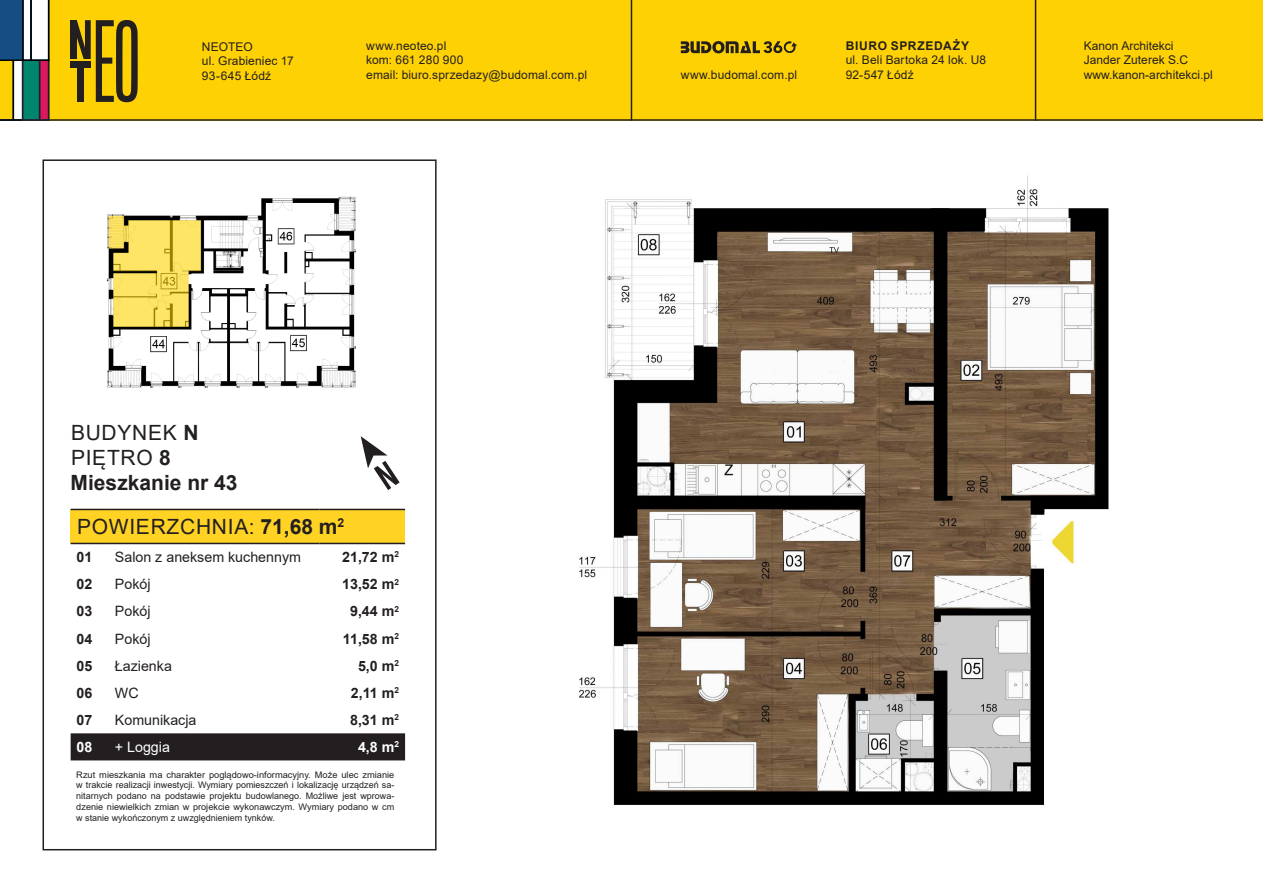
<style>
.page{position:relative;width:1263px;height:893px;background:#fff}
.page>*{position:absolute;margin:0;border:0;box-sizing:border-box;transform-origin:0 0}
.t1{font:700 21px/25.2px "Arial";color:#231f20}
.t2{font:21px "Arial";letter-spacing:.035em;color:#231f20}
.t3{font:700 14.25px "Arial";color:#231f20}
.t4{font:14.25px "Arial";color:#231f20}
.t5{font:700 14.25px "Arial";color:#fff}
.t6{font:14.25px "Arial";color:#fff}
.t7{font:12px/14.4px "Arial";letter-spacing:.01em;color:#231f20}
.t8{font:9px/10.8px "Arial";color:#231f20;text-align:justify}
.s1{font-weight:700}
.s2{font-weight:400}
</style>
<div class="page">
<div style="left:43px;top:159px;width:394px;height:691px;border:2px solid #231f20"></div>
<img style="left:106px;top:196px;width:250px;height:192px">
<img style="left:579px;top:175px;width:530px;height:630px">
<div style="left:71px;top:509px;width:334px;height:34px;background:#ffd224"></div>
<svg style="left:71px;top:544px;width:334px;height:1px"></svg>
<div style="left:71px;top:733px;width:334px;height:27px;background:#231f20"></div>
<hr style="left:71px;top:509px;width:38px;height:1px;background:#231f20">
<hr style="left:109px;top:509px;width:210px;height:1px;background:#231f20">
<hr style="left:319px;top:509px;width:86px;height:1px;background:#231f20">
<hr style="left:71px;top:543px;width:38px;height:1px;background:#231f20">
<hr style="left:109px;top:543px;width:210px;height:1px;background:#231f20">
<hr style="left:319px;top:543px;width:86px;height:1px;background:#231f20">
<svg style="left:361px;top:436px;width:39px;height:54px"></svg>
<div style="left:49px;top:0;width:1214px;height:121px;background:#fed105"></div>
<hr style="left:631px;top:0;width:1px;height:121px;background:#231f20">
<hr style="left:1035px;top:0;width:1px;height:121px;background:#231f20">
<svg style="left:681px;top:41px;width:116px;height:13px;background:#917812"></svg>
<svg style="left:0;top:0;width:49px;height:121px"></svg>
<svg style="left:70px;top:20px;width:68px;height:82px;background:#9c8111"></svg>
<div style="left:77px;top:66px;width:6px;height:36px;background:#231f20"></div>
<div style="left:70px;top:61px;width:21px;height:6px;background:#231f20"></div>
<div style="left:70px;top:20px;width:6px;height:39px;background:#231f20"></div>
<p class="t7" style="left:202px;top:40px;width:93px">NEOTEO<br>ul. Grabieniec 17<br>93-645 Łódź</p>
<p class="t7" style="left:366px;top:38px;width:99px">www.neoteo.pl kom: 661 280 900</p>
<p class="t7" style="left:366px;top:67px;width:222px">email: biuro.sprzedazy@budomal.com.pl</p>
<p class="t7" style="left:846px;top:38px;width:142px"><span class="s1">BIURO SPRZEDAŻY<br></span>ul. Beli Bartoka 24 lok. U8<br>92-547 Łódź</p>
<p class="t7" style="left:1084px;top:38px;width:106px">Kanon Architekci<br>Jander Zuterek S.C</p>
<p class="t7" style="left:681px;top:68px;width:118px">www.budomal.com.pl</p>
<p class="t7" style="left:1084px;top:67px;width:130px">www.kanon-architekci.pl</p>
<p class="t1" style="left:71px;top:420px;width:168px"><span class="s2">BUDYNEK</span> N<br><span class="s2">PIĘTRO</span> 8<br>Mieszkanie nr 43</p>
<p class="t2" style="left:77px;top:512px;width:269px">POWIERZCHNIA: <span class="s1">71,68 m</span><sup>2</sup></p>
<p class="t3" style="left:77px;top:547px;width:17px">01</p>
<p class="t4" style="left:115px;top:547px;width:188px">Salon z aneksem kuchennym</p>
<p class="t3" style="left:342px;top:547px;width:58px">21,72 m<sup>2</sup></p>
<p class="t3" style="left:77px;top:574px;width:17px">02</p>
<p class="t4" style="left:115px;top:574px;width:37px">Pokój</p>
<p class="t3" style="left:342px;top:574px;width:58px">13,52 m<sup>2</sup></p>
<p class="t3" style="left:77px;top:601px;width:17px">03</p>
<p class="t4" style="left:115px;top:602px;width:37px">Pokój</p>
<p class="t3" style="left:350px;top:601px;width:50px">9,44 m<sup>2</sup></p>
<p class="t3" style="left:77px;top:628px;width:17px">04</p>
<p class="t4" style="left:115px;top:629px;width:37px">Pokój</p>
<p class="t3" style="left:343px;top:628px;width:58px">11,58 m<sup>2</sup></p>
<p class="t3" style="left:77px;top:656px;width:17px">05</p>
<p class="t4" style="left:115px;top:656px;width:59px">Łazienka</p>
<p class="t3" style="left:358px;top:656px;width:43px">5,0 m<sup>2</sup></p>
<p class="t3" style="left:77px;top:683px;width:17px">06</p>
<p class="t4" style="left:115px;top:683px;width:25px">WC</p>
<p class="t3" style="left:351px;top:683px;width:50px">2,11 m<sup>2</sup></p>
<p class="t3" style="left:77px;top:710px;width:17px">07</p>
<p class="t4" style="left:115px;top:710px;width:83px">Komunikacja</p>
<p class="t3" style="left:350px;top:710px;width:50px">8,31 m<sup>2</sup></p>
<p class="t5" style="left:77px;top:737px;width:17px">08</p>
<p class="t6" style="left:115px;top:737px;width:57px">+ Loggia</p>
<p class="t5" style="left:358px;top:737px;width:43px">4,8 m<sup>2</sup></p>
<p class="t8" style="left:76px;top:769px;width:320px">Rzut mieszkania ma charakter poglądowo-informacyjny. Może ulec zmianie w trakcie realizacji inwestycji. Wymiary pomieszczeń i lokalizację urządzeń sa&shy;nitarnych podano na podstawie projektu budowlanego. Możliwe jest wprowa&shy;dzenie niewielkich zmian w projekcie wykonawczym. Wymiary podano w cm w stanie wykończonym z uwzględnieniem tynków.</p>
</div>
